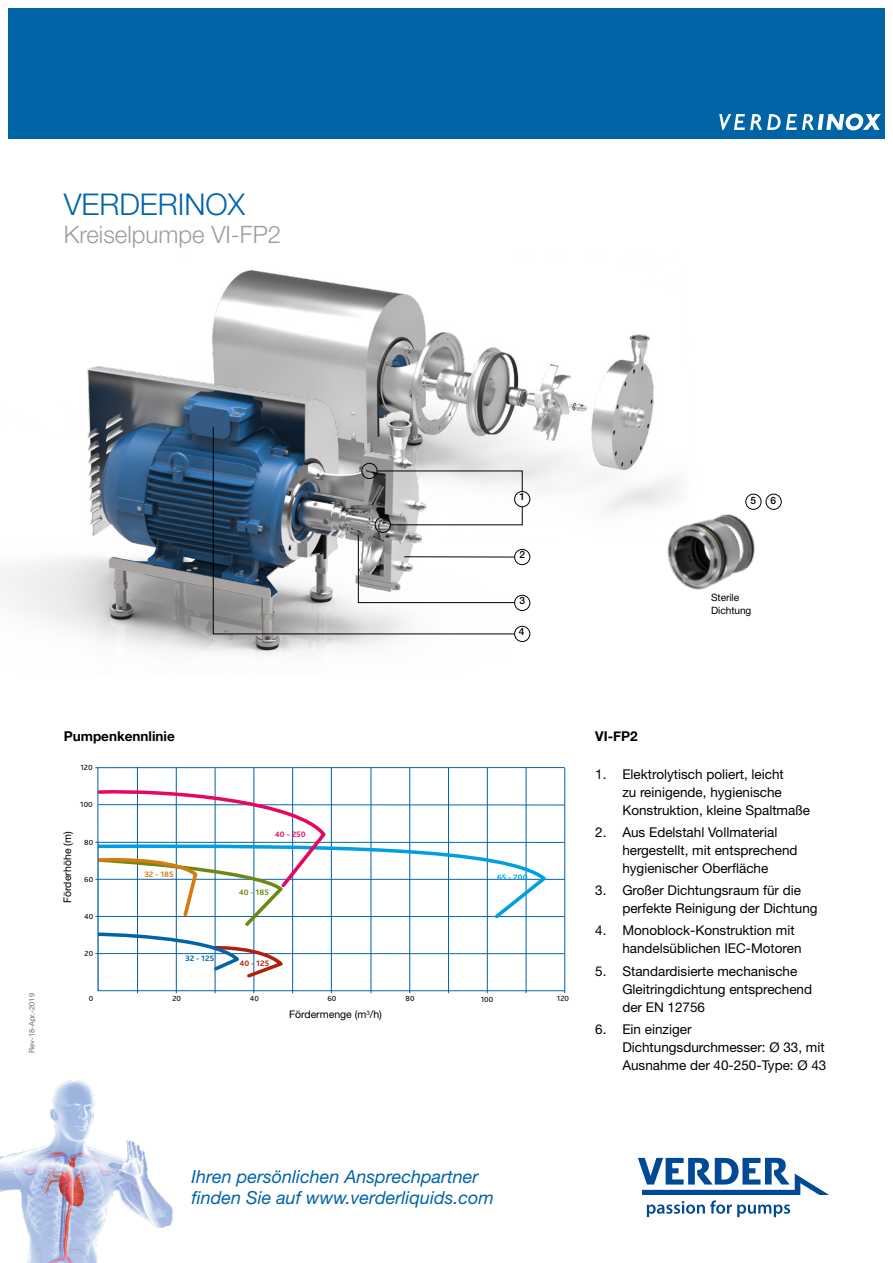
<style>
.page{position:relative;width:893px;height:1263px;background:#fff}
.page>*{position:absolute;margin:0;border:0;box-sizing:border-box;transform-origin:0 0}
.t1{font:300 30px "Helvetica Neue LT Std";color:#0064a7}
.t2{font:300 24px "Helvetica Neue LT Std";color:#9d9d9c}
.t3{font:italic 18px/21px "Helvetica Neue LT Std";color:#0064a7}
.t4{font:13.5px/18px "Helvetica Neue LT Std";color:#000}
.t5{font:700 13.5px "Helvetica Neue";color:#000}
.t6{font:10.5px "Helvetica Neue LT Std";color:#000}
.t7{font:10.2px/13.5px "Helvetica Neue LT Std";letter-spacing:-.005em;color:#000}
.t8{font:500 10.2px "Helvetica Neue LT Std";color:#000}
.t9{font:700 8.25px "Bliss 2";color:#009fe3;scale:1.04 1}
.t10{font:700 8.25px "Bliss 2";color:#0064a7;scale:1.04 1}
.t11{font:700 8.25px "Bliss 2";color:#b12009;scale:1.04 1}
.t12{font:700 8.25px "Bliss 2";color:#d87b0f;scale:1.04 1}
.t13{font:700 8.25px "Bliss 2";color:#6b8a15;scale:1.04 1}
.t14{font:700 8.25px "Bliss 2";color:#e60760;scale:1.04 1}
.t15{font:8.1px "Bliss 2";color:#000;scale:.96 1}
.t16{font:7.8px "Bliss 2";color:#000;scale:1.04 1}
.t17{font:7.5px "Helvetica Neue LT Std";color:#706f6f}
</style>
<div class="page">
<svg style="left:638px;top:1158px;width:191px;height:59px"></svg>
<img style="left:0;top:1080px;width:173px;height:183px">
<div style="left:9px;top:9px;width:875px;height:130px;background:#0064a7"></div>
<svg style="left:719px;top:114px;width:162px;height:16px"></svg>
<svg style="left:98px;top:768px;width:466px;height:223px"></svg>
<hr style="left:95px;top:879px;width:470px;height:1px;background:#0064a7">
<hr style="left:95px;top:916px;width:469px;height:1px;background:#0064a7">
<hr style="left:95px;top:953px;width:469px;height:1px;background:#0064a7">
<hr style="left:137px;top:767px;width:1px;height:226px;background:#0064a7">
<hr style="left:176px;top:767px;width:1px;height:226px;background:#0064a7">
<hr style="left:215px;top:768px;width:1px;height:225px;background:#0064a7">
<hr style="left:331px;top:768px;width:1px;height:225px;background:#0064a7">
<hr style="left:254px;top:768px;width:1px;height:225px;background:#0064a7">
<hr style="left:292px;top:768px;width:1px;height:225px;background:#0064a7">
<hr style="left:95px;top:842px;width:469px;height:1px;background:#0064a7">
<hr style="left:95px;top:767px;width:470px;height:1px;background:#0064a7">
<hr style="left:98px;top:804px;width:467px;height:1px;background:#0064a7">
<hr style="left:371px;top:768px;width:1px;height:225px;background:#0064a7">
<hr style="left:409px;top:768px;width:1px;height:225px;background:#0064a7">
<hr style="left:448px;top:768px;width:1px;height:225px;background:#0064a7">
<hr style="left:487px;top:768px;width:1px;height:225px;background:#0064a7">
<hr style="left:526px;top:768px;width:1px;height:225px;background:#0064a7">
<hr style="left:564px;top:768px;width:1px;height:225px;background:#0064a7">
<svg style="left:98px;top:789px;width:452px;height:191px"></svg>
<hr style="left:98px;top:842px;width:1px;height:149px;background:#0064a7">
<img style="left:212px;top:270px;width:466px;height:243px">
<img style="left:0;top:348px;width:550px;height:306px">
<svg style="left:515px;top:470px;width:8px;height:22px"></svg>
<svg style="left:213px;top:427px;width:302px;height:207px"></svg>
<div style="left:514px;top:626px;width:16px;height:16px;border:1px solid #020203;border-radius:50%"></div>
<div style="left:514px;top:595px;width:16px;height:16px;border:1px solid #020203;border-radius:50%"></div>
<div style="left:514px;top:549px;width:16px;height:16px;border:1px solid #020203;border-radius:50%"></div>
<div style="left:514px;top:491px;width:16px;height:16px;border:1px solid #020203;border-radius:50%"></div>
<div style="left:375px;top:517px;width:16px;height:16px;border:1px solid #020203;border-radius:50%"></div>
<svg style="left:390px;top:506px;width:133px;height:19px"></svg>
<img style="left:652px;top:502px;width:108px;height:88px">
<div style="left:766px;top:494px;width:15px;height:16px;border:1px solid #020203;border-radius:50%"></div>
<div style="left:745px;top:494px;width:16px;height:16px;border:1px solid #020203;border-radius:50%"></div>
<h1 class="t1" style="left:64px;top:185px;width:183px">VERDERINOX</h1>
<h2 class="t2" style="left:64px;top:220px;width:219px">Kreiselpumpe VI-FP2</h2>
<p class="t8" style="left:519px;top:491px;width:7px">1</p>
<p class="t8" style="left:750px;top:494px;width:7px">5</p>
<p class="t8" style="left:771px;top:494px;width:7px">6</p>
<p class="t8" style="left:519px;top:549px;width:7px">2</p>
<p class="t8" style="left:519px;top:594px;width:7px">3</p>
<p class="t8" style="left:519px;top:625px;width:7px">4</p>
<p class="t7" style="left:711px;top:590px;width:42px">Sterile<br>Dichtung</p>
<p class="t17" style="left:27px;top:1053px;width:61px;rotate:-90deg">Rev-18-Apr.-2019</p>
<p class="t5" style="left:64px;top:726px;width:112px">Pumpenkennlinie</p>
<p class="t16" style="left:80px;top:763px;width:13px">120</p>
<p class="t16" style="left:80px;top:800px;width:14px">100</p>
<p class="t6" style="left:61px;top:903px;width:73px;rotate:-90deg">Förderhöhe (m)</p>
<p class="t15" style="left:64px;top:886px;width:21px;rotate:-90deg">H (m)</p>
<p class="t14" style="left:275px;top:829px;width:31px">40 - 250</p>
<p class="t16" style="left:84px;top:838px;width:10px">80</p>
<p class="t16" style="left:84px;top:875px;width:10px">60</p>
<p class="t16" style="left:84px;top:912px;width:10px">40</p>
<p class="t16" style="left:85px;top:949px;width:10px">20</p>
<p class="t16" style="left:89px;top:993px;width:6px">0</p>
<p class="t16" style="left:172px;top:993px;width:10px">20</p>
<p class="t16" style="left:250px;top:993px;width:10px">40</p>
<p class="t16" style="left:327px;top:993px;width:10px">60</p>
<p class="t16" style="left:406px;top:994px;width:10px">80</p>
<p class="t16" style="left:481px;top:994px;width:14px">100</p>
<p class="t16" style="left:557px;top:994px;width:13px">120</p>
<p class="t12" style="left:144px;top:869px;width:30px">32 - 185</p>
<p class="t9" style="left:497px;top:872px;width:31px">65 - 200</p>
<p class="t13" style="left:239px;top:887px;width:30px">40 - 185</p>
<p class="t10" style="left:185px;top:953px;width:29px">32 - 125</p>
<p class="t11" style="left:239px;top:958px;width:30px">40 - 125</p>
<p class="t6" style="left:289px;top:1008px;width:94px">Fördermenge (m<sup>3</sup>/h)</p>
<p class="t16" style="left:317px;top:1010px;width:30px">Q (m<sup>3</sup>/h)</p>
<p class="t5" style="left:595px;top:726px;width:44px">VI-FP2</p>
<p class="t4" style="left:622px;top:765px;width:189px;text-indent:-27px">1. Elektrolytisch poliert, leicht<br>zu reinigende, hygienische<br>Konstruktion, kleine Spaltmaße</p>
<p class="t4" style="left:622px;top:823px;width:177px;text-indent:-27px">2. Aus Edelstahl Vollmaterial hergestellt, mit entsprechend hygienischer Oberfläche</p>
<p class="t4" style="left:622px;top:881px;width:197px;text-indent:-27px">3. Großer Dichtungsraum für die perfekte Reinigung der Dichtung</p>
<p class="t4" style="left:622px;top:921px;width:181px;text-indent:-27px">4. Monoblock-Konstruktion mit handelsüblichen IEC-Motoren</p>
<p class="t4" style="left:622px;top:961px;width:191px;text-indent:-27px">5. Standardisierte mechanische<br>Gleitringdichtung entsprechend der EN 12756</p>
<p class="t4" style="left:622px;top:1020px;width:206px;text-indent:-27px">6. Ein einziger<br>Dichtungsdurchmesser: Ø 33, mit<br>Ausnahme der 40-250-Type: Ø 43</p>
<h3 class="t3" style="left:191px;top:1166px;width:304px">Ihren persönlichen Ansprechpartner finden Sie auf www.verderliquids.com</h3>
</div>
